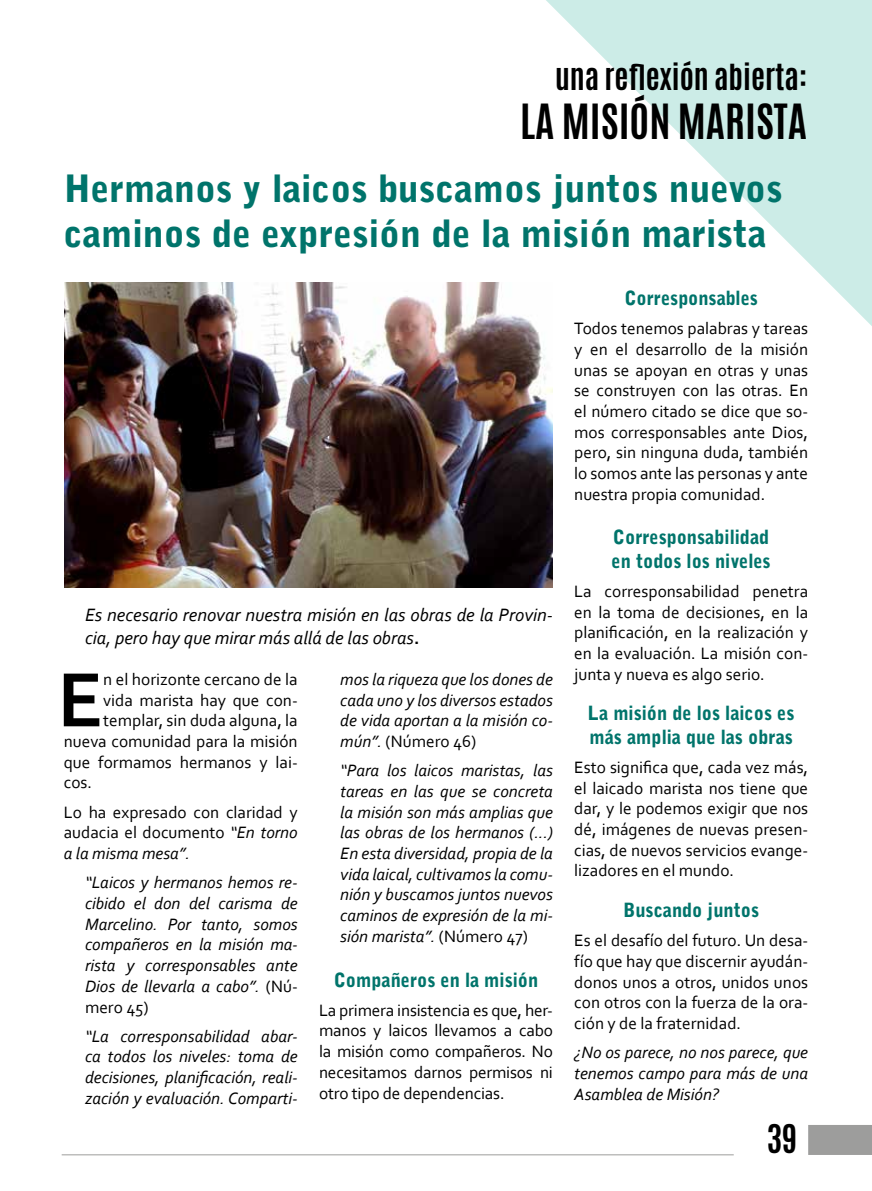
<style>
.page{position:relative;width:872px;height:1191px;background:#fff}
.page>*{position:absolute;margin:0;border:0;box-sizing:border-box;transform-origin:0 0}
.t1{font:700 80.55px "Corbel";color:#000}
.t2{font:700 40.5px "Antonio";color:#000}
.t3{font:900 37.5px/45px "Bell Gothic Std";color:#00746b}
.t4{font:700 33px "Antonio";color:#000}
.t5{font:700 30px "Antonio";color:#000}
.t6{font:900 19.5px/23.4px "Bell Gothic Std";color:#00746b;scale:.94 1}
.t7{font:italic 18.75px/22.5px "Corbel";color:#000}
.t8{font:17.25px/20.7px "Corbel";color:#000;text-align:justify}
.t9{font:italic 17.25px/20.7px "Corbel";color:#000;text-align:justify}
.s1{font-weight:700;font-style:normal}
.s2{font-style:italic}
.s3{font-style:normal}
</style>
<div class="page">
<div style="left:808px;top:1125px;width:64px;height:30px;background:#9d9d9c"></div>
<hr style="left:62px;top:1154px;width:671px;height:1px;background:#9d9d9c">
<svg style="left:546px;top:0;width:326px;height:326px"></svg>
<img style="left:64px;top:282px;width:488px;height:306px">
<h3 class="t5" style="left:555px;top:54px;width:254px">una reflexión abierta:</h3>
<h2 class="t2" style="left:520px;top:91px;width:288px">LA MISIÓN MARISTA</h2>
<h3 class="t3" style="left:64px;top:167px;width:720px">Hermanos y laicos buscamos juntos nuevos caminos de expresión de la misión marista</h3>
<p class="t7" style="left:85px;top:603px;width:469px">Es necesario renovar nuestra misión en las obras de la Provin&shy;cia, pero hay que mirar más allá de las obras<span class="s1">.</span></p>
<h1 class="t1" style="left:57px;top:649px;width:47px">E</h1>
<p class="t8" style="left:103px;top:668px;width:196px">n el horizonte cercano de la</p>
<p class="t8" style="left:103px;top:689px;width:196px">vida marista hay que con-</p>
<p class="t8" style="left:103px;top:710px;width:196px">templar, sin duda alguna, la</p>
<p class="t8" style="left:64px;top:730px;width:235px">nueva comunidad para la misión</p>
<p class="t8" style="left:64px;top:751px;width:235px">que formamos hermanos y lai-</p>
<p class="t8" style="left:64px;top:772px;width:30px">cos.</p>
<p class="t8" style="left:64px;top:801px;width:235px">Lo ha expresado con claridad y audacia el documento <span class="s2">“En torno a la misma mesa”.</span></p>
<p class="t9" style="left:85px;top:871px;width:214px">“Laicos y hermanos hemos re&shy;cibido el don del carisma de Marcelino. Por tanto, somos compañeros en la misión ma&shy;rista y corresponsables ante Dios de llevarla a cabo”. <span class="s3">(Nú&shy;mero 45)</span></p>
<p class="t9" style="left:85px;top:1025px;width:214px">“La corresponsabilidad abar&shy;ca todos los niveles: toma de decisiones, planificación, reali&shy;zación y evaluación. Comparti-</p>
<p class="t9" style="left:340px;top:668px;width:214px">mos la riqueza que los dones de cada uno y los diversos estados de vida aportan a la misión co&shy;mún”. <span class="s3">(Número 46)</span></p>
<p class="t9" style="left:340px;top:759px;width:214px">“Para los laicos maristas, las tareas en las que se concreta la misión son más amplias que las obras de los hermanos (...)<br>En esta diversidad, propia de la vida laical, cultivamos la comu&shy;nión y buscamos juntos nuevos caminos de expresión de la mi&shy;sión marista”. <span class="s3">(Número 47)</span></p>
<p class="t6" style="left:334px;top:968px;width:219px">Compañeros en la misión</p>
<p class="t8" style="left:319px;top:999px;width:235px">La primera insistencia es que, her&shy;manos y laicos llevamos a cabo la misión como compañeros. No necesitamos darnos permisos ni otro tipo de dependencias.</p>
<p class="t6" style="left:624px;top:286px;width:144px">Corresponsables</p>
<p class="t8" style="left:574px;top:317px;width:235px">Todos tenemos palabras y tareas y en el desarrollo de la misión unas se apoyan en otras y unas se construyen con las otras. En el número citado se dice que so&shy;mos corresponsables ante Dios, pero, sin ninguna duda, también lo somos ante las personas y ante nuestra propia comunidad.</p>
<p class="t6" style="left:611px;top:526px;width:171px">Corresponsabilidad en todos los niveles</p>
<p class="t8" style="left:574px;top:580px;width:235px">La corresponsabilidad penetra en la toma de decisiones, en la planificación, en la realización y en la evaluación. La misión con&shy;junta y nueva es algo serio.</p>
<p class="t6" style="left:588px;top:702px;width:221px">La misión de los laicos es más amplia que las obras</p>
<p class="t8" style="left:574px;top:756px;width:235px">Esto significa que, cada vez más, el laicado marista nos tiene que dar, y le podemos exigir que nos dé, imágenes de nuevas presen&shy;cias, de nuevos servicios evange&shy;lizadores en el mundo.</p>
<p class="t6" style="left:623px;top:898px;width:146px">Buscando juntos</p>
<p class="t8" style="left:574px;top:929px;width:235px">Es el desafío del futuro. Un desa&shy;fío que hay que discernir ayudán&shy;donos unos a otros, unidos unos con otros con la fuerza de la ora&shy;ción y de la fraternidad.</p>
<p class="t9" style="left:574px;top:1041px;width:235px">¿No os parece, no nos parece, que tenemos campo para más de una Asamblea de Misión?</p>
<h3 class="t4" style="left:766px;top:1114px;width:32px">39</h3>
</div>
